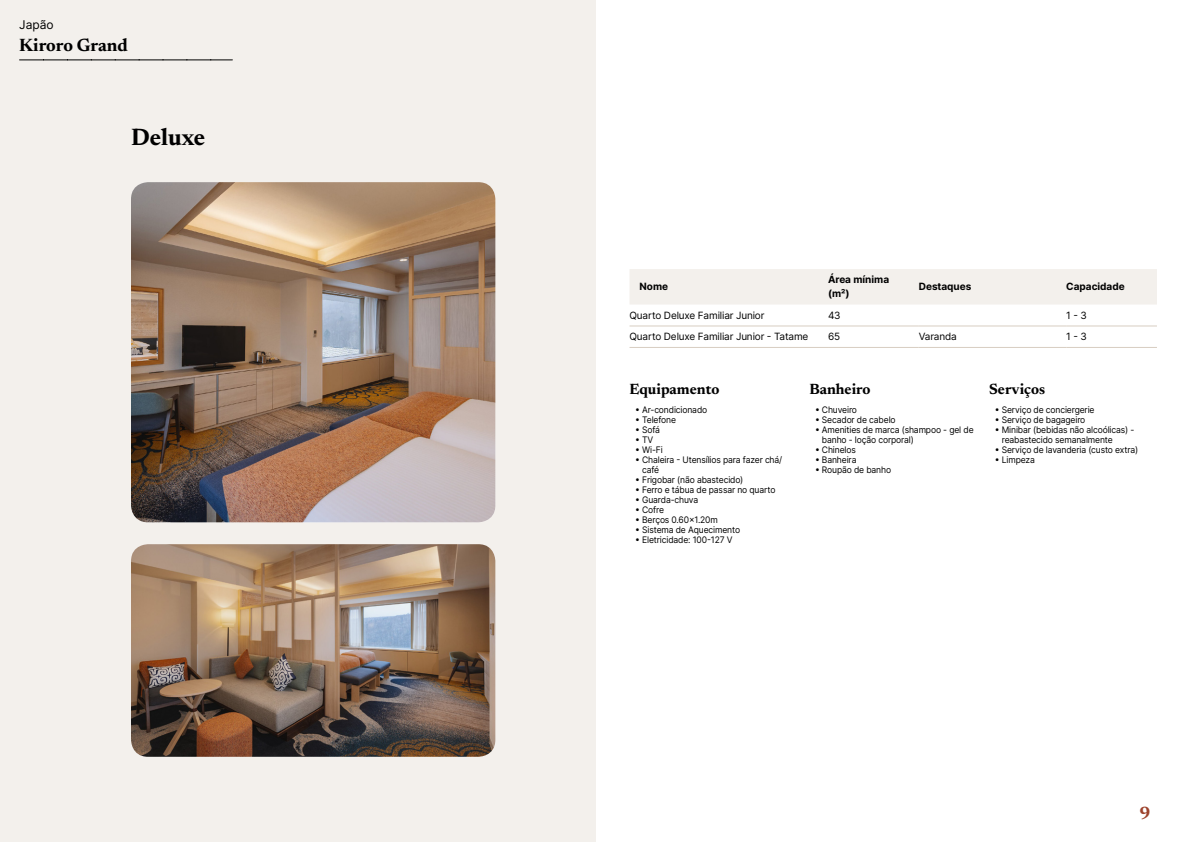
<style>
.page{position:relative;width:1191px;height:842px;background:#fff}
.page>*{position:absolute;margin:0;border:0;box-sizing:border-box;transform-origin:0 0}
.t1{font:700 24px "Newsreader 24 pt";color:#000}
.t2{font:700 18px "Newsreader 24 pt";color:#000}
.t3{font:700 18px "Newsreader 24 pt";color:#9d432c}
.t4{font:700 15px "Newsreader 24 pt";color:#000}
.t5{font:12px "Inter";color:#000}
.t6{font:10px "Inter";letter-spacing:-.015em;color:#000}
.t7{font:700 10px/14px "Inter";color:#000}
.t8{font:9px/10px "Inter";letter-spacing:-.015em;color:#000;scale:.95 1}
</style>
<div class="page">
<div style="left:0;top:0;width:595px;height:842px;background:#f3f0ec"></div>
<img style="left:131px;top:182px;width:364px;height:340px">
<img style="left:131px;top:544px;width:364px;height:213px">
<svg style="left:20px;top:60px;width:212px;height:1px"></svg>
<div style="left:630px;top:269px;width:527px;height:36px;background:#f3f0ec"></div>
<hr style="left:629px;top:325px;width:199px;height:1px;background:#d7cdc1">
<hr style="left:828px;top:325px;width:90px;height:1px;background:#d7cdc1">
<hr style="left:918px;top:325px;width:148px;height:1px;background:#d7cdc1">
<hr style="left:1066px;top:325px;width:91px;height:1px;background:#d7cdc1">
<hr style="left:629px;top:347px;width:199px;height:1px;background:#d7cdc1">
<hr style="left:828px;top:347px;width:90px;height:1px;background:#d7cdc1">
<hr style="left:918px;top:347px;width:148px;height:1px;background:#d7cdc1">
<hr style="left:1066px;top:347px;width:91px;height:1px;background:#d7cdc1">
<h3 class="t5" style="left:19px;top:15px;width:36px">Japão</h3>
<h2 class="t2" style="left:19px;top:32px;width:110px">Kiroro Grand</h2>
<h1 class="t1" style="left:131px;top:120px;width:76px">Deluxe</h1>
<p class="t7" style="left:639px;top:280px;width:30px">Nome</p>
<p class="t7" style="left:828px;top:273px;width:63px">Área mínima (m²)</p>
<p class="t7" style="left:918px;top:280px;width:54px">Destaques</p>
<p class="t7" style="left:1066px;top:280px;width:60px">Capacidade</p>
<p class="t6" style="left:629px;top:308px;width:136px">Quarto Deluxe Familiar Junior</p>
<p class="t6" style="left:828px;top:308px;width:14px">43</p>
<p class="t6" style="left:1066px;top:308px;width:22px">1 - 3</p>
<p class="t6" style="left:629px;top:329px;width:180px">Quarto Deluxe Familiar Junior - Tatame</p>
<p class="t6" style="left:828px;top:329px;width:14px">65</p>
<p class="t6" style="left:918px;top:329px;width:40px">Varanda</p>
<p class="t6" style="left:1066px;top:329px;width:22px">1 - 3</p>
<h3 class="t4" style="left:629px;top:379px;width:91px">Equipamento</h3>
<p class="t8" style="left:635px;top:404px;width:77px">• Ar-condicionado</p>
<p class="t8" style="left:635px;top:414px;width:44px">• Telefone</p>
<p class="t8" style="left:635px;top:424px;width:28px">• Sofá</p>
<p class="t8" style="left:635px;top:434px;width:21px">• TV</p>
<p class="t8" style="left:635px;top:444px;width:31px">• Wi-Fi</p>
<p class="t8" style="left:642px;top:454px;width:149px;text-indent:-7px">• Chaleira - Utensílios para fazer chá/ café</p>
<p class="t8" style="left:635px;top:474px;width:115px">• Frigobar (não abastecido)</p>
<p class="t8" style="left:635px;top:484px;width:149px">• Ferro e tábua de passar no quarto</p>
<p class="t8" style="left:635px;top:494px;width:68px">• Guarda-chuva</p>
<p class="t8" style="left:635px;top:504px;width:32px">• Cofre</p>
<p class="t8" style="left:635px;top:514px;width:89px">• Berços 0.60x1.20m</p>
<p class="t8" style="left:635px;top:524px;width:112px">• Sistema de Aquecimento</p>
<p class="t8" style="left:635px;top:534px;width:104px">• Eletricidade: 100-127 V</p>
<h3 class="t4" style="left:809px;top:379px;width:63px">Banheiro</h3>
<p class="t8" style="left:815px;top:404px;width:46px">• Chuveiro</p>
<p class="t8" style="left:815px;top:414px;width:86px">• Secador de cabelo</p>
<p class="t8" style="left:822px;top:424px;width:161px;text-indent:-7px">• Amenities de marca (shampoo - gel de banho - loção corporal)</p>
<p class="t8" style="left:815px;top:444px;width:45px">• Chinelos</p>
<p class="t8" style="left:815px;top:454px;width:45px">• Banheira</p>
<p class="t8" style="left:815px;top:464px;width:82px">• Roupão de banho</p>
<h3 class="t4" style="left:989px;top:379px;width:57px">Serviços</h3>
<p class="t8" style="left:994px;top:404px;width:106px">• Serviço de conciergerie</p>
<p class="t8" style="left:994px;top:414px;width:97px">• Serviço de bagageiro</p>
<p class="t8" style="left:1001px;top:424px;width:141px;text-indent:-7px">• Minibar (bebidas não alcoólicas) - reabastecido semanalmente</p>
<p class="t8" style="left:994px;top:444px;width:152px">• Serviço de lavanderia (custo extra)</p>
<p class="t8" style="left:994px;top:454px;width:44px">• Limpeza</p>
<h2 class="t3" style="left:1139px;top:800px;width:13px">9</h2>
</div>
